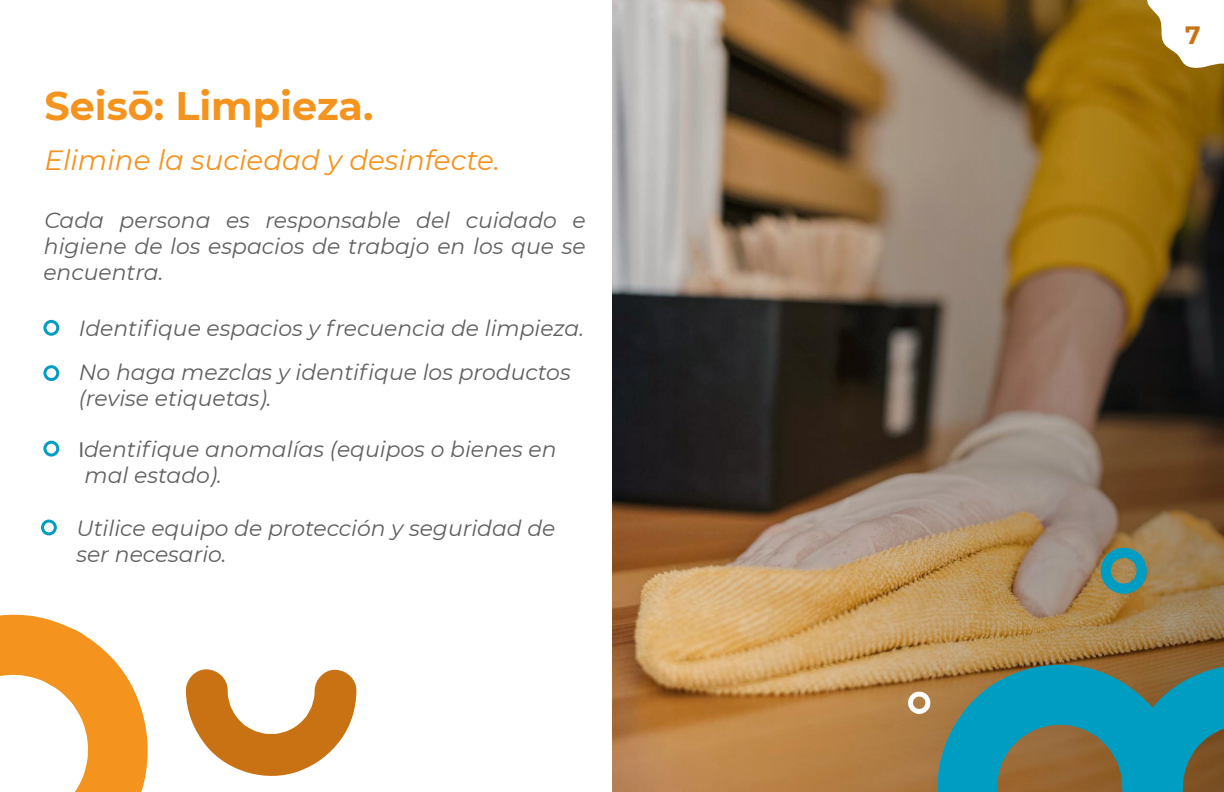
<style>
.page{position:relative;width:1224px;height:792px;background:#fff}
.page>*{position:absolute;margin:0;border:0;box-sizing:border-box;transform-origin:0 0}
.t1{font:700 39.7px "Montserrat";color:#f4941e}
.t2{font:italic 27.8px "Montserrat";color:#f4941e}
.t3{font:700 25px "Montserrat";color:#c97214}
.t4{font:italic 21.9px/26.3px "Montserrat";color:#606060}
.s1{font-family:"Myriad Pro";font-style:normal}
</style>
<div class="page">
<img style="left:612px;top:0;width:612px;height:792px">
<svg style="left:0;top:614px;width:148px;height:178px"></svg>
<svg style="left:186px;top:669px;width:171px;height:107px"></svg>
<div style="left:43px;top:320px;width:16px;height:16px;border:3px solid #009dc3;border-radius:50%"></div>
<div style="left:43px;top:365px;width:16px;height:16px;border:3px solid #009dc3;border-radius:50%"></div>
<div style="left:43px;top:441px;width:16px;height:16px;border:3px solid #009dc3;border-radius:50%"></div>
<div style="left:41px;top:520px;width:16px;height:15px;border:3px solid #009dc3;border-radius:50%"></div>
<svg style="left:1143px;top:0;width:81px;height:76px"></svg>
<svg style="left:937px;top:655px;width:287px;height:137px;background:#408584"></svg>
<svg style="left:1186px;top:760px;width:3px;height:7px"></svg>
<svg style="left:1192px;top:748px;width:5px;height:5px"></svg>
<svg style="left:1218px;top:728px;width:6px;height:3px"></svg>
<svg style="left:908px;top:691px;width:23px;height:24px"></svg>
<svg style="left:1100px;top:546px;width:47px;height:49px;background:#528e85"></svg>
<h1 class="t1" style="left:44px;top:78px;width:330px">Seisō: Limpieza.</h1>
<p class="t2" style="left:44px;top:141px;width:457px">Elimine la suciedad y desinfecte.</p>
<p class="t4" style="left:43px;top:206px;width:544px;text-align:justify">Cada persona es responsable del cuidado e higiene de los espacios de trabajo en los que se encuentra.</p>
<p class="t4" style="left:79px;top:305px;width:507px;line-height:43.7px">Identifique espacios y frecuencia de limpieza.<br>No haga mezclas y identifique los productos</p>
<p class="t4" style="left:79px;top:384px;width:194px">(revise etiquetas).</p>
<p class="t4" style="left:79px;top:435px;width:479px"><span class="s1">I</span>dentifique anomalías (equipos o bienes en mal estado).</p>
<p class="t4" style="left:76px;top:514px;width:481px">Utilice equipo de protección y seguridad de ser necesario.</p>
<p class="t3" style="left:1185px;top:17px;width:17px">7</p>
</div>
